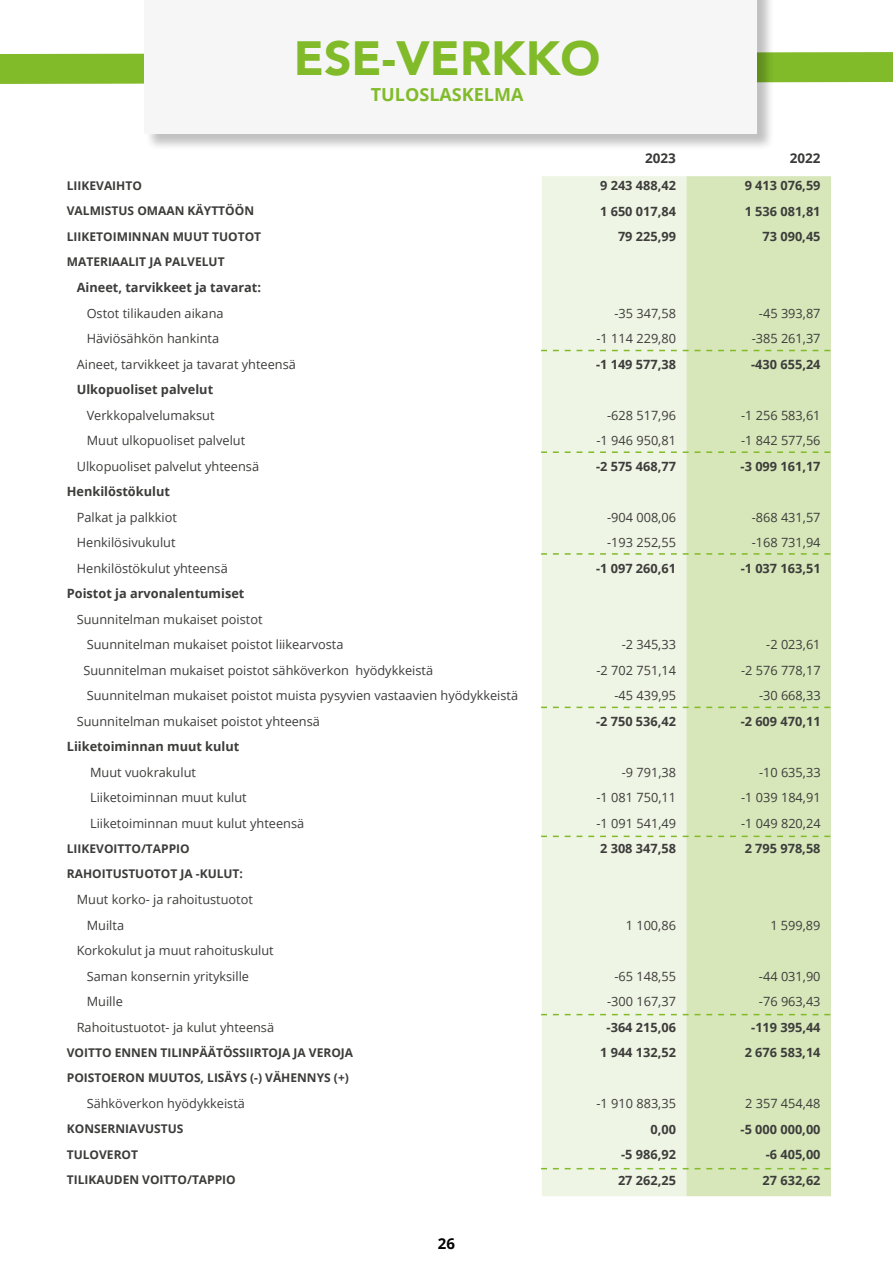
<style>
.page{position:relative;width:893px;height:1263px;background:#fff}
.page>*{position:absolute;margin:0;border:0;box-sizing:border-box;transform-origin:0 0}
.t1{font:900 48px "Avenir";color:#81bb29}
.t2{font:700 18px "Open Sans";color:#81bb29}
.t3{font:700 15px "Open Sans";color:#000}
.t4{font:700 13.5px "Open Sans";color:#3a3938}
.t5{font:12.75px/25.5px "Open Sans";color:#3c3c3b}
.t6{font:700 12.75px "Open Sans";color:#3c3c3b}
.t7{font:700 12px "Open Sans";color:#3c3c3b}
</style>
<div class="page">
<svg style="left:0;top:52px;width:893px;height:32px;background:#89bf38"></svg>
<div style="left:145px;top:0;width:629px;height:151px;background:#000;opacity:.25"></div>
<div style="left:145px;top:0;width:612px;height:134px;background:#f6f6f6"></div>
<div style="left:542px;top:176px;width:144px;height:1020px;background:#eff5e4"></div>
<div style="left:686px;top:176px;width:145px;height:1020px;background:#d7e7ba"></div>
<svg style="left:541px;top:350px;width:289px;height:1px"></svg>
<svg style="left:541px;top:451px;width:289px;height:2px"></svg>
<svg style="left:541px;top:553px;width:289px;height:2px"></svg>
<svg style="left:541px;top:707px;width:289px;height:1px"></svg>
<svg style="left:541px;top:836px;width:289px;height:1px"></svg>
<svg style="left:541px;top:1014px;width:289px;height:1px"></svg>
<svg style="left:541px;top:1168px;width:289px;height:1px"></svg>
<h1 class="t1" style="left:294px;top:17px;width:308px">ESE-VERKKO</h1>
<h2 class="t2" style="left:371px;top:82px;width:154px">TULOSLASKELMA</h2>
<p class="t4" style="left:645px;top:149px;width:32px">2023</p>
<p class="t4" style="left:790px;top:149px;width:32px">2022</p>
<p class="t7" style="left:67px;top:177px;width:77px">LIIKEVAIHTO</p>
<p class="t6" style="left:600px;top:177px;width:77px">9 243 488,42</p>
<p class="t6" style="left:745px;top:177px;width:77px">9 413 076,59</p>
<p class="t7" style="left:67px;top:202px;width:189px">VALMISTUS OMAAN KÄYTTÖÖN</p>
<p class="t6" style="left:600px;top:202px;width:77px">1 650 017,84</p>
<p class="t6" style="left:745px;top:202px;width:77px">1 536 081,81</p>
<p class="t7" style="left:67px;top:228px;width:196px">LIIKETOIMINNAN MUUT TUOTOT</p>
<p class="t6" style="left:618px;top:228px;width:59px">79 225,99</p>
<p class="t6" style="left:763px;top:228px;width:59px">73 090,45</p>
<p class="t7" style="left:67px;top:253px;width:159px">MATERIAALIT JA PALVELUT</p>
<p class="t6" style="left:77px;top:278px;width:186px">Aineet, tarvikkeet ja tavarat:</p>
<p class="t5" style="left:87px;top:300px;width:138px">Ostot tilikauden aikana</p>
<p class="t5" style="left:614px;top:300px;width:63px">-35 347,58</p>
<p class="t5" style="left:759px;top:300px;width:63px">-45 393,87</p>
<p class="t5" style="left:87px;top:325px;width:134px">Häviösähkön hankinta</p>
<p class="t5" style="left:596px;top:325px;width:81px">-1 114 229,80</p>
<p class="t5" style="left:752px;top:325px;width:70px">-385 261,37</p>
<p class="t5" style="left:77px;top:351px;width:221px">Aineet, tarvikkeet ja tavarat yhteensä</p>
<p class="t6" style="left:596px;top:355px;width:81px">-1 149 577,38</p>
<p class="t6" style="left:751px;top:355px;width:71px">-430 655,24</p>
<p class="t6" style="left:77px;top:380px;width:138px">Ulkopuoliset palvelut</p>
<p class="t5" style="left:87px;top:402px;width:129px">Verkkopalvelumaksut</p>
<p class="t5" style="left:607px;top:402px;width:70px">-628 517,96</p>
<p class="t5" style="left:741px;top:402px;width:81px">-1 256 583,61</p>
<p class="t5" style="left:87px;top:427px;width:160px">Muut ulkopuoliset palvelut</p>
<p class="t5" style="left:596px;top:427px;width:81px">-1 946 950,81</p>
<p class="t5" style="left:741px;top:427px;width:81px">-1 842 577,56</p>
<p class="t5" style="left:77px;top:453px;width:184px">Ulkopuoliset palvelut yhteensä</p>
<p class="t6" style="left:596px;top:457px;width:81px">-2 575 468,77</p>
<p class="t6" style="left:741px;top:457px;width:81px">-3 099 161,17</p>
<p class="t6" style="left:67px;top:482px;width:105px">Henkilöstökulut</p>
<p class="t5" style="left:77px;top:504px;width:102px">Palkat ja palkkiot</p>
<p class="t5" style="left:607px;top:504px;width:70px">-904 008,06</p>
<p class="t5" style="left:752px;top:504px;width:70px">-868 431,57</p>
<p class="t5" style="left:77px;top:529px;width:100px">Henkilösivukulut</p>
<p class="t5" style="left:607px;top:529px;width:70px">-193 252,55</p>
<p class="t5" style="left:752px;top:529px;width:70px">-168 731,94</p>
<p class="t5" style="left:77px;top:555px;width:152px">Henkilöstökulut yhteensä</p>
<p class="t6" style="left:596px;top:559px;width:81px">-1 097 260,61</p>
<p class="t6" style="left:741px;top:559px;width:81px">-1 037 163,51</p>
<p class="t6" style="left:67px;top:585px;width:179px">Poistot ja arvonalentumiset</p>
<p class="t5" style="left:87px;top:606px;width:258px;text-indent:-10px">Suunnitelman mukaiset poistot<br>Suunnitelman mukaiset poistot liikearvosta</p>
<p class="t5" style="left:622px;top:632px;width:56px">-2 345,33</p>
<p class="t5" style="left:766px;top:632px;width:56px">-2 023,61</p>
<p class="t5" style="left:83px;top:657px;width:351px">Suunnitelman mukaiset poistot sähköverkon hyödykkeistä</p>
<p class="t5" style="left:596px;top:657px;width:81px">-2 702 751,14</p>
<p class="t5" style="left:741px;top:657px;width:81px">-2 576 778,17</p>
<p class="t5" style="left:87px;top:683px;width:433px">Suunnitelman mukaiset poistot muista pysyvien vastaavien hyödykkeistä</p>
<p class="t5" style="left:614px;top:683px;width:63px">-45 439,95</p>
<p class="t5" style="left:759px;top:683px;width:63px">-30 668,33</p>
<p class="t5" style="left:77px;top:708px;width:245px">Suunnitelman mukaiset poistot yhteensä</p>
<p class="t6" style="left:596px;top:712px;width:81px">-2 750 536,42</p>
<p class="t6" style="left:741px;top:712px;width:81px">-2 609 470,11</p>
<p class="t6" style="left:67px;top:738px;width:174px">Liiketoiminnan muut kulut</p>
<p class="t5" style="left:90px;top:759px;width:107px">Muut vuokrakulut</p>
<p class="t5" style="left:622px;top:759px;width:56px">-9 791,38</p>
<p class="t5" style="left:759px;top:759px;width:63px">-10 635,33</p>
<p class="t5" style="left:90px;top:785px;width:158px">Liiketoiminnan muut kulut</p>
<p class="t5" style="left:596px;top:785px;width:81px">-1 081 750,11</p>
<p class="t5" style="left:741px;top:785px;width:81px">-1 039 184,91</p>
<p class="t5" style="left:90px;top:810px;width:216px">Liiketoiminnan muut kulut yhteensä</p>
<p class="t5" style="left:596px;top:810px;width:81px">-1 091 541,49</p>
<p class="t5" style="left:741px;top:810px;width:81px">-1 049 820,24</p>
<p class="t7" style="left:67px;top:840px;width:124px">LIIKEVOITTO/TAPPIO</p>
<p class="t6" style="left:600px;top:840px;width:77px">2 308 347,58</p>
<p class="t6" style="left:745px;top:840px;width:77px">2 795 978,58</p>
<p class="t7" style="left:67px;top:865px;width:178px">RAHOITUSTUOTOT JA -KULUT:</p>
<p class="t5" style="left:87px;top:887px;width:168px;text-indent:-10px">Muut korko- ja rahoitustuotot<br>Muilta</p>
<p class="t5" style="left:626px;top:912px;width:52px">1 100,86</p>
<p class="t5" style="left:770px;top:912px;width:52px">1 599,89</p>
<p class="t5" style="left:87px;top:938px;width:189px;text-indent:-10px">Korkokulut ja muut rahoituskulut<br>Saman konsernin yrityksille</p>
<p class="t5" style="left:614px;top:963px;width:63px">-65 148,55</p>
<p class="t5" style="left:759px;top:963px;width:63px">-44 031,90</p>
<p class="t5" style="left:87px;top:988px;width:38px">Muille</p>
<p class="t5" style="left:607px;top:988px;width:70px">-300 167,37</p>
<p class="t5" style="left:759px;top:988px;width:63px">-76 963,43</p>
<p class="t5" style="left:77px;top:1014px;width:199px">Rahoitustuotot- ja kulut yhteensä</p>
<p class="t6" style="left:607px;top:1018px;width:71px">-364 215,06</p>
<p class="t6" style="left:751px;top:1018px;width:71px">-119 395,44</p>
<p class="t7" style="left:67px;top:1044px;width:288px">VOITTO ENNEN TILINPÄÄTÖSSIIRTOJA JA VEROJA</p>
<p class="t6" style="left:600px;top:1044px;width:77px">1 944 132,52</p>
<p class="t6" style="left:745px;top:1044px;width:77px">2 676 583,14</p>
<p class="t7" style="left:67px;top:1069px;width:284px">POISTOERON MUUTOS, LISÄYS (-) VÄHENNYS (+)</p>
<p class="t5" style="left:87px;top:1090px;width:160px">Sähköverkon hyödykkeistä</p>
<p class="t5" style="left:596px;top:1090px;width:81px">-1 910 883,35</p>
<p class="t5" style="left:745px;top:1090px;width:77px">2 357 454,48</p>
<p class="t7" style="left:67px;top:1120px;width:118px">KONSERNIAVUSTUS</p>
<p class="t6" style="left:650px;top:1120px;width:27px">0,00</p>
<p class="t6" style="left:741px;top:1120px;width:81px">-5 000 000,00</p>
<p class="t7" style="left:67px;top:1146px;width:73px">TULOVEROT</p>
<p class="t6" style="left:621px;top:1145px;width:56px">-5 986,92</p>
<p class="t6" style="left:766px;top:1145px;width:56px">-6 405,00</p>
<p class="t7" style="left:67px;top:1171px;width:171px">TILIKAUDEN VOITTO/TAPPIO</p>
<p class="t6" style="left:618px;top:1171px;width:59px">27 262,25</p>
<p class="t6" style="left:763px;top:1171px;width:59px">27 632,62</p>
<p class="t3" style="left:438px;top:1233px;width:19px">26</p>
</div>
